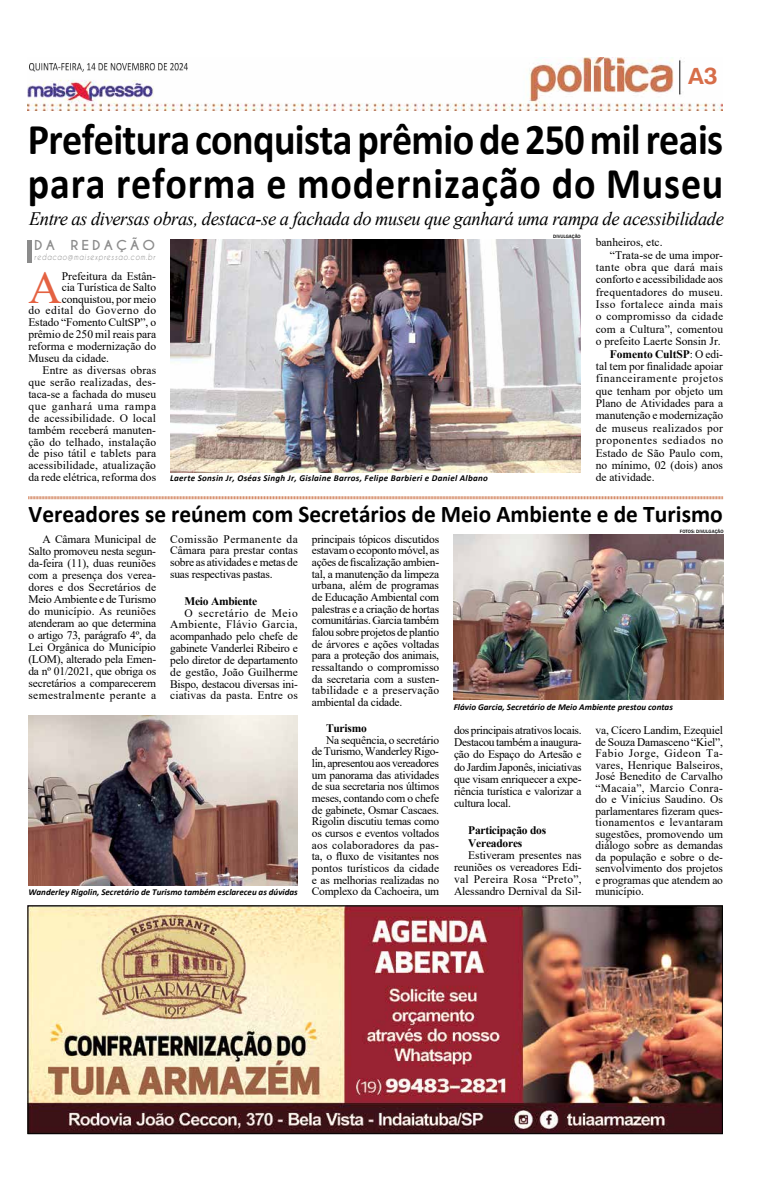
<style>
.page{position:relative;width:780px;height:1191px;background:#fff}
.page>*{position:absolute;margin:0;border:0;box-sizing:border-box;transform-origin:0 0}
.t1{font:46.2px "Times New Roman";color:#e46242}
.t2{font:700 44px/44px "Calibri";letter-spacing:-.015em;color:#000;scale:.91 1}
.t3{font:700 24px "Calibri";color:#000}
.t4{font:24px "Harabara";color:#d76d49}
.t5{font:italic 19px "Times New Roman";letter-spacing:-.02em;color:#000}
.t6{font:700 12.9px "Caviar Dreams";letter-spacing:.22em;color:#8b8b8b;scale:1.07 1}
.t7{font:11.5px/11.7px "Times New Roman";color:#000;text-align:justify}
.t8{font:11.5px "Times New Roman";letter-spacing:.02em;color:#000}
.t9{font:700 11.5px/12.2px "Times New Roman";letter-spacing:-.02em;color:#000}
.t10{font:11.5px "Times New Roman";letter-spacing:.045em;color:#000}
.t11{font:11.5px "Times New Roman";letter-spacing:.03em;color:#000}
.t12{font:11.5px "Times New Roman";letter-spacing:.025em;color:#000}
.t13{font:11.5px "Times New Roman";letter-spacing:.035em;color:#000}
.t14{font:11.5px "Times New Roman";letter-spacing:.04em;color:#000}
.t15{font:11.5px "Times New Roman";letter-spacing:.055em;color:#000}
.t16{font:italic 700 9px "Calibri";color:#000}
.t17{font:italic 700 9px "Calibri";letter-spacing:.03em;color:#000}
.t18{font:italic 8.3px "Caviar Dreams";letter-spacing:.11em;color:#8b8b8b;scale:.83 1}
.t19{font:500 4.9px "Franklin Gothic";color:#000}
.s1{font-weight:400}
</style>
<div class="page">
<img style="left:28px;top:57px;width:694px;height:54px">
<img style="left:170px;top:240px;width:410px;height:233px">
<hr style="left:28px;top:240px;width:4px;height:23px;background:#8b8b8b">
<img style="left:29px;top:64px;width:158px;height:7px">
<svg style="left:28px;top:496px;width:695px;height:4px;background:#e9c4b3"></svg>
<img style="left:29px;top:907px;width:691px;height:225px">
<div style="left:27px;top:905px;width:695px;height:229px;border:1px solid #000"></div>
<img style="left:28px;top:715px;width:270px;height:171px">
<img style="left:454px;top:534px;width:269px;height:165px">
<h3 class="t4" style="left:688px;top:63px;width:31px">A3</h3>
<h2 class="t2" style="left:28px;top:117px;width:765px">Prefeitura conquista prêmio de 250 mil reais para reforma e modernização do Museu</h2>
<h3 class="t5" style="left:29px;top:205px;width:696px">Entre as diversas obras, destaca-se a fachada do museu que ganhará uma rampa de acessibilidade</h3>
<p class="t19" style="left:553px;top:234px;width:29px">DIVULGAÇÃO</p>
<p class="t6" style="left:34px;top:237px;width:114px">DA REDAÇÃO</p>
<p class="t18" style="left:34px;top:252px;width:147px">redacao@maisexpressao.com.br</p>
<h1 class="t1" style="left:28px;top:254px;width:35px">A</h1>
<p class="t7" style="left:62px;top:269px;width:96px">Prefeitura da Estân-</p>
<p class="t7" style="left:595px;top:236px;width:68px">banheiros, etc.</p>
<p class="t7" style="left:610px;top:248px;width:115px">“Trata-se de uma impor-</p>
<p class="t13" style="left:595px;top:259px;width:129px">tante obra que dará mais</p>
<p class="t7" style="left:595px;top:273px;width:129px">conforto e acessibilidade aos</p>
<p class="t8" style="left:595px;top:284px;width:129px">frequentadores do museu.</p>
<p class="t11" style="left:595px;top:296px;width:129px">Isso fortalece ainda mais</p>
<p class="t8" style="left:595px;top:308px;width:129px">o compromisso da cidade</p>
<p class="t7" style="left:595px;top:323px;width:129px">com a Cultura”, comentou</p>
<p class="t7" style="left:595px;top:335px;width:126px">o prefeito Laerte Sonsin Jr.</p>
<p class="t9" style="left:610px;top:347px;width:114px">Fomento CultSP<span class="s1">: O edi-</span></p>
<p class="t7" style="left:595px;top:360px;width:129px">tal tem por finalidade apoiar</p>
<p class="t10" style="left:595px;top:370px;width:129px">financeiramente projetos</p>
<p class="t7" style="left:595px;top:384px;width:129px">que tenham por objeto um</p>
<p class="t7" style="left:595px;top:397px;width:129px">Plano de Atividades para a</p>
<p class="t7" style="left:595px;top:409px;width:129px">manutenção e modernização</p>
<p class="t12" style="left:595px;top:420px;width:129px">de museus realizados por</p>
<p class="t10" style="left:595px;top:432px;width:129px">proponentes sediados no</p>
<p class="t7" style="left:595px;top:446px;width:129px">Estado de São Paulo com,</p>
<p class="t7" style="left:595px;top:459px;width:129px">no mínimo, 02 (dois) anos</p>
<p class="t7" style="left:595px;top:471px;width:60px">de atividade.</p>
<h3 class="t3" style="left:29px;top:497px;width:695px">Vereadores se reúnem com Secretários de Meio Ambiente e de Turismo</h3>
<p class="t7" style="left:312px;top:532px;width:129px">principais tópicos discutidos estavam o ecoponto móvel, as ações de fiscalização ambien&shy;tal, a manutenção da limpeza urbana, além de programas de Educação Ambiental com palestras e a criação de hortas comunitárias. Garcia também falou sobre projetos de plantio de árvores e ações voltadas para a proteção dos animais, ressaltando o compromisso da secretaria com a susten&shy;tabilidade e a preservação ambiental da cidade.</p>
<p class="t9" style="left:326px;top:722px;width:42px">Turismo</p>
<p class="t7" style="left:312px;top:733px;width:129px;text-indent:14px">Na sequência, o secretário de Turismo, Wanderley Rigo&shy;lin, apresentou aos vereadores um panorama das atividades de sua secretaria nos últimos meses, contando com o chefe de gabinete, Osmar Cascaes.<br>Rigolin discutiu temas como os cursos e eventos voltados aos colaboradores da pas&shy;ta, o fluxo de visitantes nos pontos turísticos da cidade e as melhorias realizadas no Complexo da Cachoeira, um</p>
<p class="t7" style="left:454px;top:723px;width:129px;line-height:12.2px">dos principais atrativos locais.<br>Destacou também a inaugura&shy;ção do Espaço do Artesão e do Jardim Japonês, iniciativas que visam enriquecer a expe&shy;riência turística e valorizar a cultura local.</p>
<p class="t7" style="left:62px;top:281px;width:96px">cia Turística de Salto</p>
<p class="t7" style="left:62px;top:292px;width:96px">conquistou, por meio</p>
<p class="t14" style="left:28px;top:302px;width:129px">do edital do Governo do</p>
<p class="t7" style="left:28px;top:316px;width:129px">Estado “Fomento CultSP”, o</p>
<p class="t7" style="left:28px;top:328px;width:129px">prêmio de 250 mil reais para</p>
<p class="t7" style="left:28px;top:340px;width:129px">reforma e modernização do</p>
<p class="t7" style="left:28px;top:352px;width:82px">Museu da cidade.</p>
<p class="t7" style="left:43px;top:364px;width:115px">Entre as diversas obras</p>
<p class="t8" style="left:28px;top:374px;width:129px">que serão realizadas, des-</p>
<p class="t7" style="left:28px;top:388px;width:129px">taca-se a fachada do museu</p>
<p class="t15" style="left:28px;top:398px;width:129px">que ganhará uma rampa</p>
<p class="t8" style="left:28px;top:410px;width:129px">de acessibilidade. O local</p>
<p class="t7" style="left:28px;top:423px;width:129px">também receberá manuten-</p>
<p class="t7" style="left:28px;top:435px;width:129px">ção do telhado, instalação</p>
<p class="t7" style="left:28px;top:447px;width:129px">de piso tátil e tablets para</p>
<p class="t7" style="left:28px;top:459px;width:129px">acessibilidade, atualização</p>
<p class="t7" style="left:28px;top:471px;width:129px">da rede elétrica, reforma dos</p>
<p class="t17" style="left:170px;top:472px;width:319px">Laerte Sonsin Jr, Oséas Singh Jr, Gislaine Barros, Felipe Barbieri e Daniel Albano</p>
<p class="t19" style="left:680px;top:528px;width:45px">FOTOS: DIVULGAÇÃO</p>
<p class="t7" style="left:28px;top:532px;width:129px;line-height:12.1px;text-indent:14px">A Câmara Municipal de Salto promoveu nesta segun&shy;da-feira (11), duas reuniões com a presença dos verea&shy;dores e dos Secretários de Meio Ambiente e de Turismo do município. As reuniões atenderam ao que determina o artigo 73, parágrafo 4º, da Lei Orgânica do Município (LOM), alterado pela Emen&shy;da nº 01/2021, que obriga os secretários a comparecerem semestralmente perante a</p>
<p class="t7" style="left:170px;top:532px;width:129px">Comissão Permanente da Câmara para prestar contas sobre as atividades e metas de suas respectivas pastas.</p>
<p class="t9" style="left:184px;top:594px;width:74px">Meio Ambiente</p>
<p class="t7" style="left:170px;top:606px;width:129px;text-indent:14px">O secretário de Meio Ambiente, Flávio Garcia, acompanhado pelo chefe de gabinete Vanderlei Ribeiro e pelo diretor de departamento de gestão, João Guilherme Bispo, destacou diversas ini&shy;ciativas da pasta. Entre os</p>
<p class="t16" style="left:454px;top:700px;width:220px">Flávio Garcia, Secretário de Meio Ambiente prestou contas</p>
<p class="t7" style="left:595px;top:724px;width:129px">va, Cícero Landim, Ezequiel de Souza Damasceno “Kiel”, Fabio Jorge, Gideon Ta&shy;vares, Henrique Balseiros, José Benedito de Carvalho “Macaia”, Marcio Conra&shy;do e Vinícius Saudino. Os parlamentares fizeram ques&shy;tionamentos e levantaram sugestões, promovendo um diálogo sobre as demandas da população e sobre o de&shy;senvolvimento dos projetos e programas que atendem ao município.</p>
<p class="t9" style="left:468px;top:824px;width:80px">Participação dos<br>Vereadores</p>
<p class="t7" style="left:454px;top:848px;width:129px;line-height:12.2px;text-indent:14px">Estiveram presentes nas reuniões os vereadores Edi&shy;val Pereira Rosa “Preto”, Alessandro Dernival da Sil-</p>
<p class="t16" style="left:28px;top:886px;width:271px">Wanderley Rigolin, Secretário de Turismo também esclareceu as dúvidas</p>
</div>
